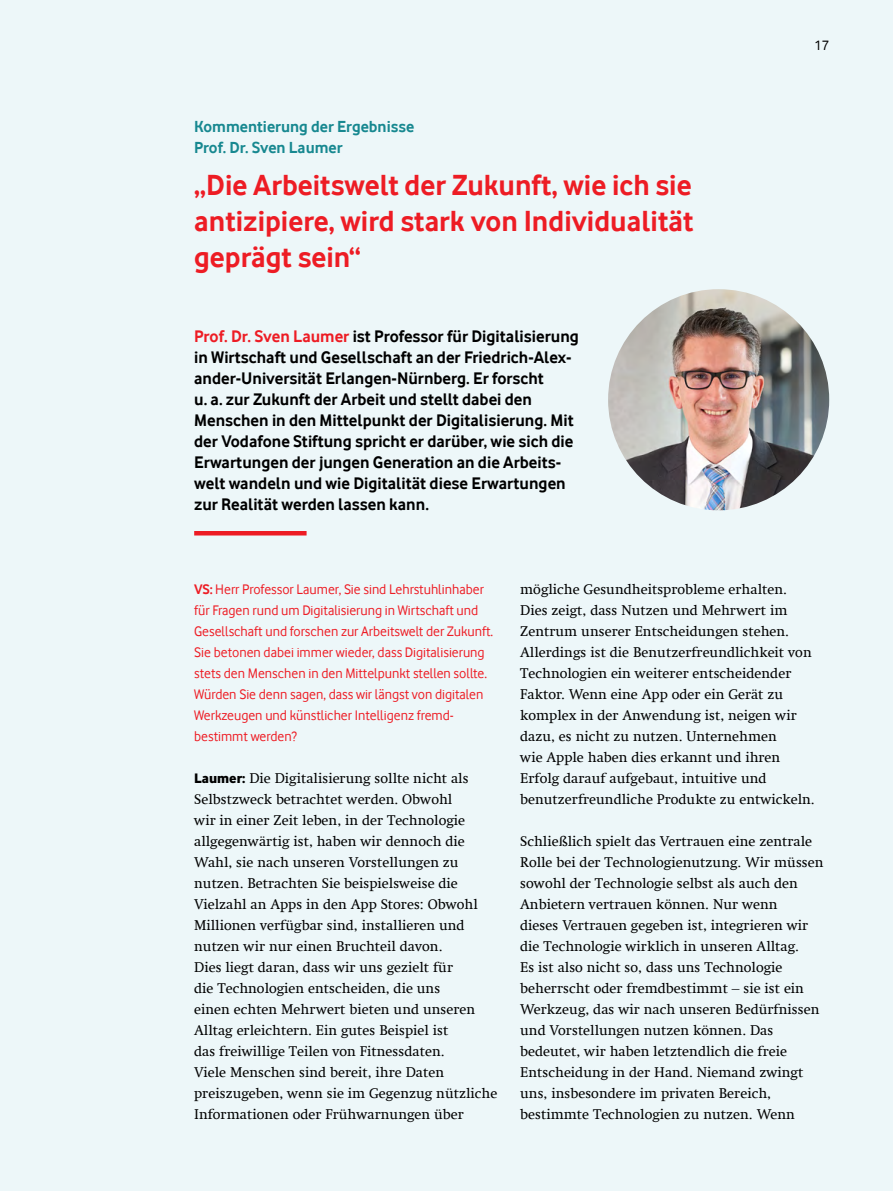
<style>
.page{position:relative;width:893px;height:1191px;background:#edf7f9}
.page>*{position:absolute;margin:0;border:0;box-sizing:border-box;transform-origin:0 0}
.Headline_Interview{font:700 30px/36px "Vodafone Rg";color:#ed1c24;text-align:justify}
.Interview_Intro{font:700 17.25px/21px "Vodafone Rg";color:#000}
.Fragen_zur_Jugenstudie{font:700 16.5px "Vodafone Rg";color:#178890}
.Name{font:700 16.5px "Vodafone Rg";color:#178890}
.Antwort_Interview{font:14.25px/21px "Swift Com";color:#000}
.Frage{font:14.25px/21px "Vodafone Rg";color:#ed1c24}
.t1{font:14.25px "Vodafone Rg";color:#000}
.s1{color:#ed1c24}
.s2{font-weight:700}
.s3{font-family:"Vodafone Lt";font-weight:700}
</style>
<div class="page">
<hr style="left:194px;top:531px;width:113px;height:4px;background:#ed1c24">
<img style="left:608px;top:289px;width:221px;height:221px;border-radius:111px">
<p class="Fragen_zur_Jugenstudie" style="left:194px;top:117px;width:222px">Kommentierung der Ergebnisse</p>
<p class="Name" style="left:194px;top:138px;width:150px">Prof. Dr. Sven Laumer</p>
<p class="Headline_Interview" style="left:194px;top:166px;width:501px">„Die Arbeitswelt der Zukunft, wie ich sie antizipiere, wird stark von Individualität geprägt sein“</p>
<p class="Interview_Intro" style="left:194px;top:325px;width:386px"><span class="s1">Prof. Dr. Sven Laumer</span> ist Professor für Digitalisierung in Wirtschaft und Gesellschaft an der Friedrich-Alex&shy;ander-Universität Erlangen-Nürnberg. Er forscht<br>u. a. zur Zukunft der Arbeit und stellt dabei den Menschen in den Mittelpunkt der Digitalisierung. Mit der Vodafone Stiftung spricht er darüber, wie sich die Erwartungen der jungen Generation an die Arbeits&shy;welt wandeln und wie Digitalität diese Erwartungen zur Realität werden lassen kann.</p>
<p class="t1" style="left:815px;top:37px;width:16px">17</p>
<p class="Frage" style="left:194px;top:578px;width:301px"><span class="s2">VS:</span> Herr Professor Laumer, Sie sind Lehrstuhlinhaber für Fragen rund um Digitalisierung in Wirtschaft und Gesellschaft und forschen zur Arbeitswelt der Zukunft.<br>Sie betonen dabei immer wieder, dass Digitalisierung stets den Menschen in den Mittelpunkt stellen sollte.<br>Würden Sie denn sagen, dass wir längst von digitalen Werkzeugen und künstlicher Intelligenz fremd&shy;bestimmt werden?</p>
<p class="Antwort_Interview" style="left:194px;top:767px;width:305px"><span class="s3">Laumer:</span> Die Digitalisierung sollte nicht als Selbstzweck betrachtet werden. Obwohl<br>wir in einer Zeit leben, in der Technologie allgegenwärtig ist, haben wir dennoch die Wahl, sie nach unseren Vorstellungen zu nutzen. Betrachten Sie beispielsweise die Vielzahl an Apps in den App Stores: Obwohl Millionen verfügbar sind, installieren und nutzen wir nur einen Bruchteil davon.<br>Dies liegt daran, dass wir uns gezielt für<br>die Technologien entscheiden, die uns<br>einen echten Mehrwert bieten und unseren Alltag erleichtern. Ein gutes Beispiel ist<br>das freiwillige Teilen von Fitnessdaten.<br>Viele Menschen sind bereit, ihre Daten preiszugeben, wenn sie im Gegenzug nützliche Informationen oder Frühwarnungen über</p>
<p class="Antwort_Interview" style="left:520px;top:578px;width:296px">mögliche Gesundheitsprobleme erhalten.<br>Dies zeigt, dass Nutzen und Mehrwert im Zentrum unserer Entscheidungen stehen.<br>Allerdings ist die Benutzerfreundlichkeit von Technologien ein weiterer entscheidender Faktor. Wenn eine App oder ein Gerät zu komplex in der Anwendung ist, neigen wir dazu, es nicht zu nutzen. Unternehmen<br>wie Apple haben dies erkannt und ihren Erfolg darauf aufgebaut, intuitive und benutzerfreundliche Produkte zu entwickeln.</p>
<p class="Antwort_Interview" style="left:520px;top:830px;width:305px">Schließlich spielt das Vertrauen eine zentrale Rolle bei der Technologienutzung. Wir müssen sowohl der Technologie selbst als auch den Anbietern vertrauen können. Nur wenn<br>dieses Vertrauen gegeben ist, integrieren wir die Technologie wirklich in unseren Alltag.<br>Es ist also nicht so, dass uns Technologie beherrscht oder fremdbestimmt – sie ist ein Werkzeug, das wir nach unseren Bedürfnissen und Vorstellungen nutzen können. Das bedeutet, wir haben letztendlich die freie Entscheidung in der Hand. Niemand zwingt uns, insbesondere im privaten Bereich, bestimmte Technologien zu nutzen. Wenn</p>
</div>
